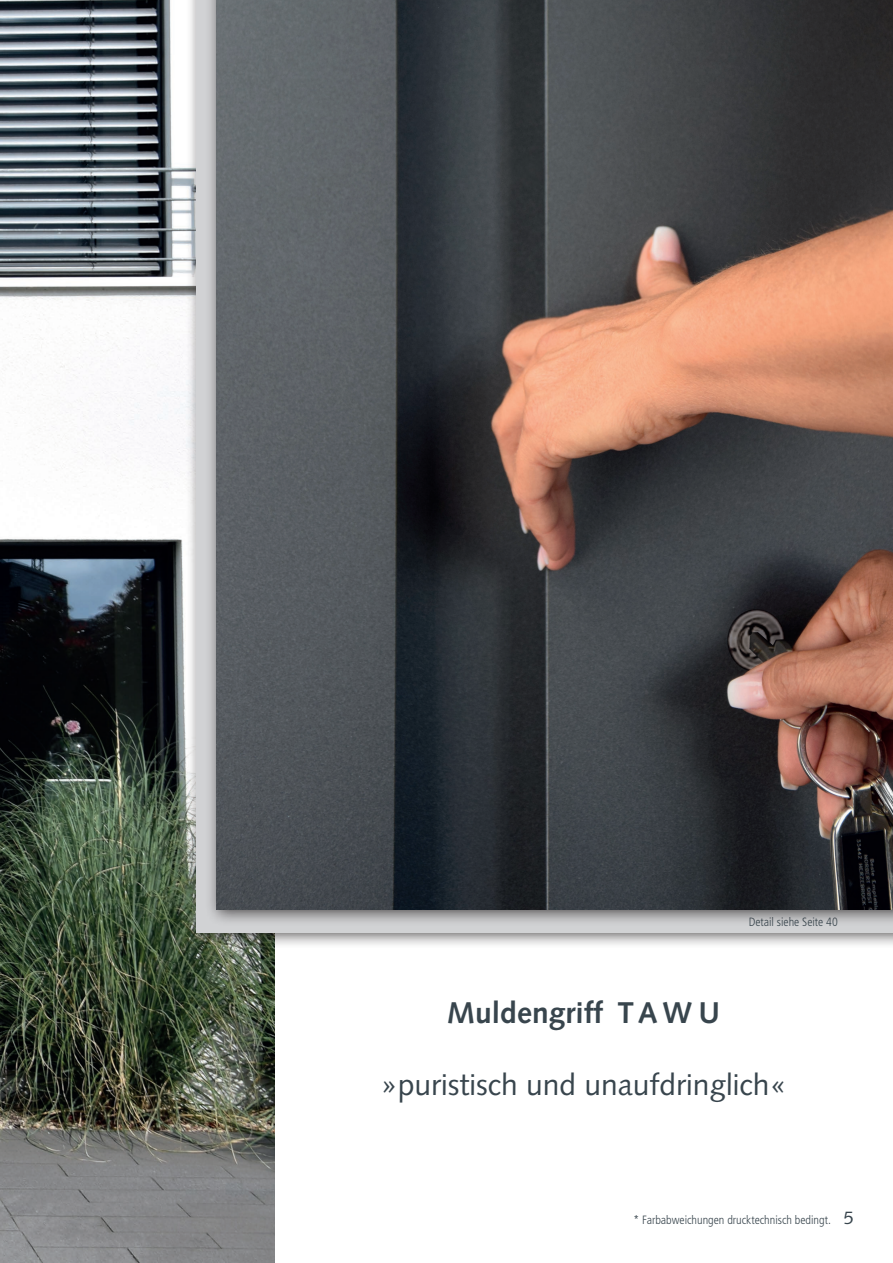
<style>
.page{position:relative;width:893px;height:1263px;background:#fff}
.page>*{position:absolute;margin:0;border:0;box-sizing:border-box;transform-origin:0 0}
.t1{font:30px "Syntax";color:#38454d}
.t2{font:700 30px "Syntax";color:#38454d}
.t3{font:300 condensed 12px "Frutiger";color:#38454d}
.s1{font-family:"Syntax";font-weight:400;font-stretch:normal;font-size:18px}
</style>
<div class="page">
<img style="left:0;top:0;width:274px;height:1263px">
<div style="left:186px;top:0;width:707px;height:949px;background:#231f20;opacity:.75"></div>
<div style="left:205px;top:0;width:688px;height:926px;background:#231f20;opacity:.75"></div>
<img style="left:216px;top:0;width:677px;height:909px">
<h1 class="t2" style="left:447px;top:995px;width:275px">Muldengriff TA W U</h1>
<p class="t3" style="left:749px;top:915px;width:91px">Detail siehe Seite 40</p>
<h1 class="t1" style="left:381px;top:1067px;width:407px">»puristisch und unaufdringlich«</h1>
<p class="t3" style="left:634px;top:1213px;width:222px">* Farbabweichungen drucktechnisch bedingt. <span class="s1">5</span></p>
</div>
